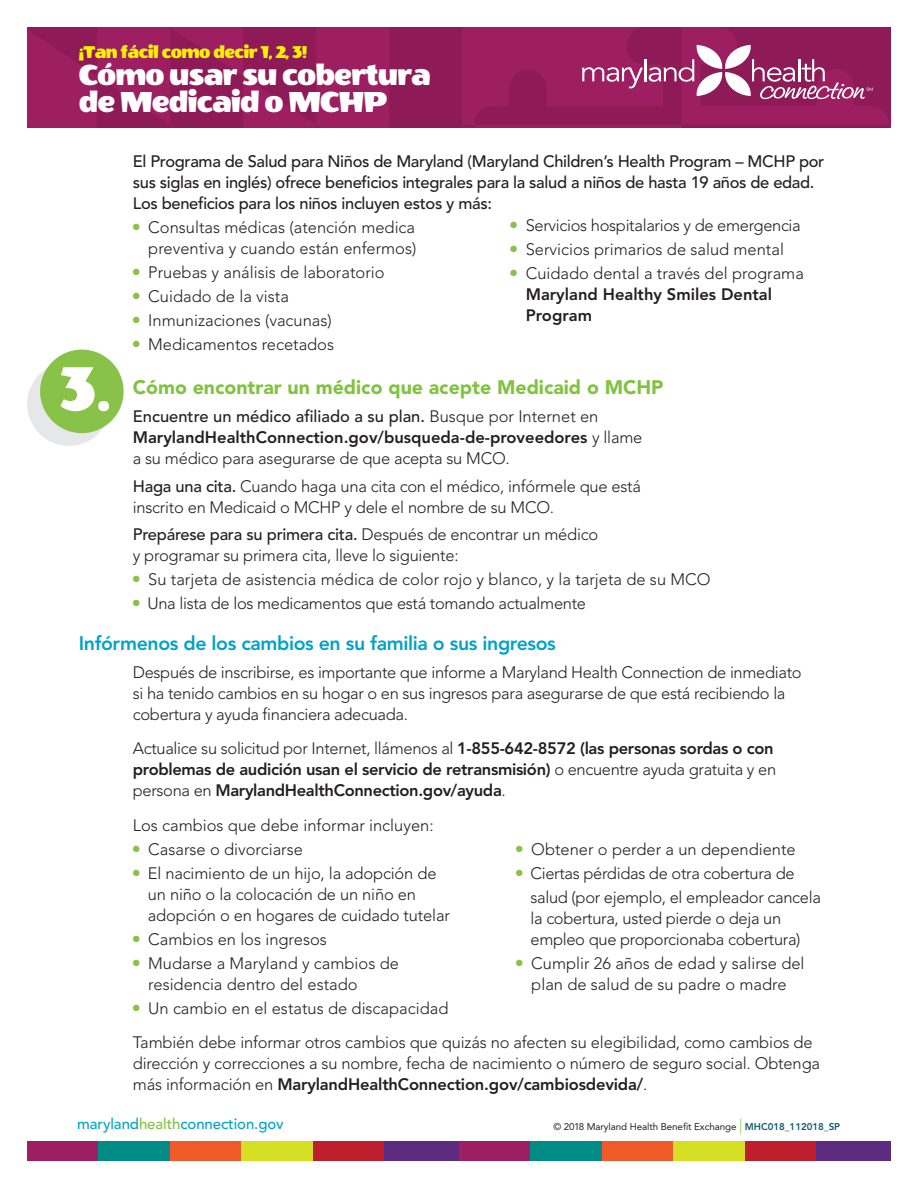
<style>
.page{position:relative;width:918px;height:1188px;background:#fff}
.page>*{position:absolute;margin:0;border:0;box-sizing:border-box;transform-origin:0 0}
.t1{font:71.4px "Wendy One";color:#fff}
.t2{font:33px/27px "Wendy One";letter-spacing:-.03em;color:#fff}
.subhead{font:800 19.5px "Avenir LT Std";letter-spacing:-.02em;color:#00a3c7}
._11pt_text{font:900 19.5px "Avenir LT Std";color:#81c340}
.t3{font:19.5px "Wendy One";letter-spacing:-.03em;color:#fff101}
._11pt_text-2{font:300 16.5px/21px "Avenir LT Std";letter-spacing:-.01em;color:#231f20}
._11pt_text-3{font:500 16.5px/21px "Avenir LT Std";letter-spacing:-.02em;color:#231f20}
._11pt_text-4{font:800 16.5px/21px "Avenir LT Std";letter-spacing:-.02em;color:#231f20}
._11pt_text-5{font:800 16.5px/21px "Avenir LT Std";color:#231f20}
.Subhead_Blue{font:500 15px "Avenir LT Std";letter-spacing:-.005em;color:#00a3c7}
.Contents{font:9.75px "Avenir LT Std";letter-spacing:-.005em;color:#231f20}
.s1{font-weight:500}
.s2{font-weight:800}
.s3{font-weight:300}
.s4{color:#81c340}
.s5{font-weight:300;font-size:15px;color:#89c248}
.s6{font-weight:800;color:#0f5b6e}
</style>
<div class="page">
<div style="left:27px;top:27px;width:435px;height:101px;background:#8e1b58"></div>
<svg style="left:27px;top:27px;width:362px;height:100px"></svg>
<svg style="left:462px;top:27px;width:429px;height:101px"></svg>
<div style="left:27px;top:1142px;width:74px;height:19px;background:#9e1e62"></div>
<div style="left:459px;top:1142px;width:74px;height:19px;background:#9e1e62"></div>
<div style="left:99px;top:1142px;width:74px;height:19px;background:#008c84"></div>
<div style="left:531px;top:1142px;width:74px;height:19px;background:#008c84"></div>
<div style="left:170px;top:1142px;width:74px;height:19px;background:#f05a28"></div>
<div style="left:602px;top:1142px;width:74px;height:19px;background:#f05a28"></div>
<div style="left:242px;top:1142px;width:74px;height:19px;background:#d6df23"></div>
<div style="left:674px;top:1142px;width:74px;height:19px;background:#d6df23"></div>
<div style="left:313px;top:1142px;width:74px;height:19px;background:#be1e2d"></div>
<div style="left:745px;top:1142px;width:74px;height:19px;background:#be1e2d"></div>
<div style="left:385px;top:1142px;width:74px;height:19px;background:#5d2c80"></div>
<div style="left:817px;top:1142px;width:74px;height:19px;background:#5d2c80"></div>
<div style="left:27px;top:362px;width:84px;height:84px;background:#e6e7e9;border-radius:50%"></div>
<div style="left:40px;top:350px;width:84px;height:83px;background:#89c248;border-radius:50%"></div>
<p class="t3" style="left:79px;top:42px;width:230px">¡Tan fácil como decir 1, 2, 3!</p>
<p class="t2" style="left:79px;top:62px;width:353px">Cómo usar su cobertura de Medicaid o MCHP</p>
<p class="_11pt_text-3" style="left:133px;top:151px;width:693px">El Programa de Salud para Niños de Maryland (Maryland Children’s Health Program – MCHP por sus siglas en inglés) ofrece beneficios integrales para la salud a niños de hasta 19 años de edad.<br>Los beneficios para los niños incluyen estos y más:</p>
<p class="_11pt_text-2" style="left:133px;top:217px;width:285px;text-align:right"><sup>●</sup> Consultas médicas (atención medica preventiva y cuando están enfermos)</p>
<p class="_11pt_text-2" style="left:133px;top:262px;width:253px"><sup>●</sup> Pruebas y análisis de laboratorio</p>
<p class="_11pt_text-2" style="left:133px;top:286px;width:158px"><sup>●</sup> Cuidado de la vista</p>
<p class="_11pt_text-2" style="left:133px;top:310px;width:200px"><sup>●</sup> Inmunizaciones (vacunas)</p>
<p class="_11pt_text-2" style="left:133px;top:334px;width:203px"><sup>●</sup> Medicamentos recetados</p>
<p class="_11pt_text" style="left:133px;top:376px;width:532px">Cómo encontrar un médico que acepte Medicaid o MCHP</p>
<p class="_11pt_text-2" style="left:133px;top:406px;width:511px"><span class="s1">Encuentre un médico afiliado a su plan.</span> Busque por Internet en<br><span class="s2">MarylandHealthConnection.gov/busqueda-de-proveedores</span> y llame a su médico para asegurarse de que acepta su MCO.</p>
<p class="_11pt_text-2" style="left:133px;top:476px;width:510px"><span class="s1">Haga una cita.</span> Cuando haga una cita con el médico, infórmele que está inscrito en Medicaid o MCHP y dele el nombre de su MCO.</p>
<p class="_11pt_text-2" style="left:133px;top:524px;width:467px"><span class="s1">Prepárese para su primera cita.</span> Después de encontrar un médico y programar su primera cita, lleve lo siguiente:</p>
<p class="_11pt_text-2" style="left:133px;top:569px;width:579px"><sup>●</sup> Su tarjeta de asistencia médica de color rojo y blanco, y la tarjeta de su MCO</p>
<p class="_11pt_text-2" style="left:133px;top:593px;width:455px"><sup>●</sup> Una lista de los medicamentos que está tomando actualmente</p>
<p class="subhead" style="left:79px;top:632px;width:479px">Infórmenos de los cambios en su familia o sus ingresos</p>
<p class="_11pt_text-2" style="left:133px;top:662px;width:670px">Después de inscribirse, es importante que informe a Maryland Health Connection de inmediato si ha tenido cambios en su hogar o en sus ingresos para asegurarse de que está recibiendo la cobertura y ayuda financiera adecuada.</p>
<p class="_11pt_text-4" style="left:133px;top:738px;width:645px"><span class="s3">Actualice su solicitud por Internet, llámenos al</span> 1-855-642-8572 (las personas sordas o con problemas de audición usan el servicio de retransmisión) <span class="s3">o encuentre ayuda gratuita y en persona en</span> MarylandHealthConnection.gov/ayuda<span class="s3">.</span></p>
<p class="_11pt_text-2" style="left:133px;top:815px;width:302px">Los cambios que debe informar incluyen:</p>
<p class="_11pt_text-2" style="left:133px;top:839px;width:172px"><sup>●</sup> Casarse o divorciarse</p>
<p class="_11pt_text-2" style="left:148px;top:863px;width:304px;text-indent:-15px"><sup>●</sup> El nacimiento de un hijo, la adopción de un niño o la colocación de un niño en adopción o en hogares de cuidado tutelar</p>
<p class="_11pt_text-2" style="left:133px;top:929px;width:196px"><sup>●</sup> Cambios en los ingresos</p>
<p class="_11pt_text-2" style="left:148px;top:953px;width:252px;text-indent:-15px"><sup>●</sup> Mudarse a Maryland y cambios de residencia dentro del estado</p>
<p class="_11pt_text-2" style="left:133px;top:998px;width:317px"><sup>●</sup> Un cambio en el estatus de discapacidad</p>
<p class="_11pt_text-2" style="left:510px;top:215px;width:292px"><sup>●</sup> Servicios hospitalarios y de emergencia</p>
<p class="_11pt_text-2" style="left:510px;top:239px;width:275px"><sup>●</sup> Servicios primarios de salud mental</p>
<p class="_11pt_text-5" style="left:526px;top:263px;width:280px;text-indent:-15px"><sup>●</sup> <span class="s3">Cuidado dental a través del programa<br></span>Maryland Healthy Smiles Dental<br>Program</p>
<p class="t1" style="left:59px;top:352px;width:53px">3.</p>
<p class="_11pt_text-2" style="left:516px;top:839px;width:281px"><sup>●</sup> Obtener o perder a un dependiente</p>
<p class="_11pt_text-2" style="left:531px;top:861px;width:292px;line-height:24px;text-indent:-15px"><sup>●</sup> Ciertas pérdidas de otra cobertura de salud (por ejemplo, el empleador cancela</p>
<p class="_11pt_text-2" style="left:531px;top:908px;width:272px">la cobertura, usted pierde o deja un empleo que proporcionaba cobertura)</p>
<p class="_11pt_text-2" style="left:516px;top:953px;width:290px;text-align:center"><sup>●</sup> Cumplir 26 años de edad y salirse del plan de salud de su padre o madre</p>
<p class="_11pt_text-2" style="left:133px;top:1032px;width:689px">También debe informar otros cambios que quizás no afecten su elegibilidad, como cambios de dirección y correcciones a su nombre, fecha de nacimiento o número de seguro social. Obtenga más información en <span class="s2">MarylandHealthConnection.gov/cambiosdevida/</span>.</p>
<p class="Subhead_Blue" style="left:77px;top:1115px;width:208px">maryland<span class="s4">health</span>connection.gov</p>
<p class="Contents" style="left:554px;top:1121px;width:288px">© 2018 Maryland Health Benefit Exchange <span class="s5">|</span> <span class="s6">MHC018_112018_SP</span></p>
</div>
